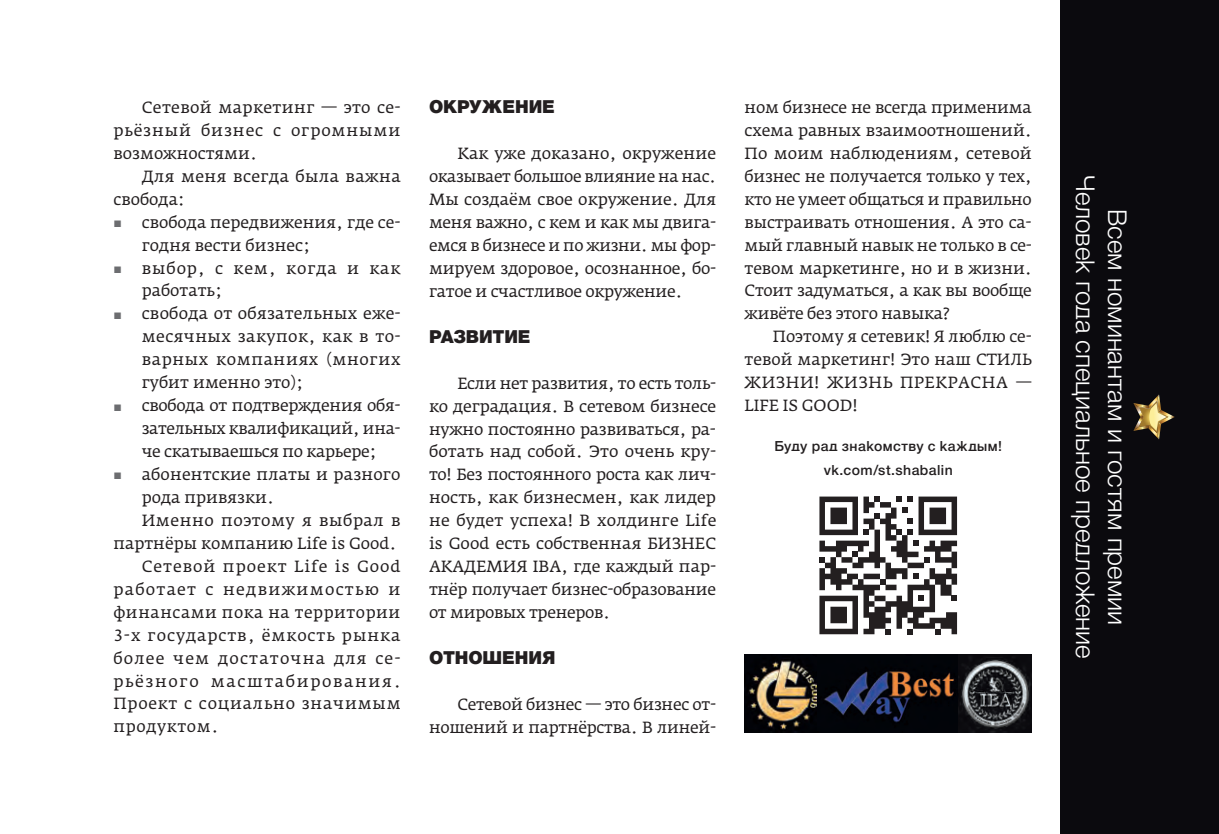
<style>
.page{position:relative;width:1219px;height:834px;background:#fff}
.page>*{position:absolute;margin:0;border:0;box-sizing:border-box;transform-origin:0 0}
.t1{font:300 26px/32px "Helvetica Neue Cyr BK";color:#fff;text-align:center}
.t2{font:900 18px "Helvetica Neue Cyr BK";letter-spacing:-.005em;color:#231f20}
.t3{font:16px/23px "Fedra Serif A Pro";color:#231f20;text-align:justify}
.t4{font:16px/23px "Fedra Serif A Pro";letter-spacing:.055em;color:#231f20}
.t5{font:16px/23px "Fedra Serif A Pro";letter-spacing:-.02em;color:#231f20;text-align:right}
.t6{font:16px/23px "Fedra Serif A Pro";letter-spacing:.02em;color:#231f20}
.t7{font:16px "Fedra Serif A Pro";letter-spacing:.035em;color:#231f20}
.t8{font:16px "Fedra Serif A Pro";letter-spacing:.07em;color:#231f20}
.t9{font:16px "Fedra Serif A Pro";letter-spacing:.1em;color:#231f20}
.t10{font:16px "Fedra Serif A Pro";letter-spacing:.045em;color:#231f20}
.t11{font:16px "Fedra Serif A Pro";letter-spacing:.06em;color:#231f20}
.t12{font:16px "Fedra Serif A Pro";letter-spacing:.075em;color:#231f20}
.t13{font:16px "Fedra Serif A Pro";letter-spacing:.03em;color:#231f20}
.t14{font:16px "Fedra Serif A Pro";letter-spacing:.04em;color:#231f20}
.t15{font:500 14px/24px "Helvetica Neue Cyr BK";letter-spacing:.03em;color:#231f20;text-align:center}
.s1{font-family:"Arial";font-size:14px;color:#6c6d70}
</style>
<div class="page">
<div style="left:1060px;top:1px;width:158px;height:832px;background:#0b0a0e"></div>
<svg style="left:1133px;top:394px;width:42px;height:45px"></svg>
<img style="left:816px;top:654px;width:143px;height:78px">
<img style="left:959px;top:654px;width:73px;height:78px">
<svg style="left:819px;top:496px;width:138px;height:138px"></svg>
<img style="left:745px;top:654px;width:71px;height:78px">
<p class="t3" style="left:113px;top:96px;width:289px;text-indent:28px">Сетевой маркетинг — это се&shy;рьёзный бизнес с огромными возможностями.</p>
<p class="t6" style="left:113px;top:165px;width:289px;text-indent:28px">Для меня всегда была важна свобода:</p>
<p class="t3" style="left:142px;top:210px;width:260px;text-indent:-28px"><span class="s1">■</span> свобода передвижения, где се&shy;годня вести бизнес;</p>
<p class="t4" style="left:142px;top:256px;width:260px;text-indent:-28px"><span class="s1">■</span> выбор, с кем, когда и как работать;</p>
<p class="t3" style="left:142px;top:302px;width:261px;text-indent:-28px"><span class="s1">■</span> свобода от обязательных еже&shy;месячных закупок, как в то&shy;варных компаниях (многих губит именно это);</p>
<p class="t3" style="left:142px;top:394px;width:260px;text-indent:-28px"><span class="s1">■</span> свобода от подтверждения обя&shy;зательных квалификаций, ина&shy;че скатываешься по карьере;</p>
<p class="t3" style="left:113px;top:463px;width:289px"><span class="s1">■</span> абонентские платы и разного</p>
<p class="t3" style="left:142px;top:486px;width:134px">рода привязки.</p>
<p class="t13" style="left:142px;top:510px;width:260px">Именно поэтому я выбрал в</p>
<p class="t3" style="left:113px;top:531px;width:285px">партнёры компанию Life is Good.</p>
<p class="t11" style="left:142px;top:556px;width:260px">Сетевой проект Life is Good</p>
<p class="t12" style="left:113px;top:579px;width:289px">работает с недвижимостью и</p>
<p class="t7" style="left:113px;top:602px;width:289px">финансами пока на территории</p>
<p class="t4" style="left:113px;top:623px;width:289px">3-х государств, ёмкость рынка</p>
<p class="t8" style="left:113px;top:647px;width:289px">более чем достаточна для се-</p>
<p class="t9" style="left:113px;top:670px;width:289px">рьёзного масштабирования.</p>
<p class="t10" style="left:113px;top:693px;width:289px">Проект с социально значимым</p>
<p class="t14" style="left:113px;top:716px;width:107px">продуктом.</p>
<p class="t2" style="left:429px;top:97px;width:127px">окружеНие</p>
<p class="t3" style="left:429px;top:142px;width:289px;text-indent:28px">Как уже доказано, окружение оказывает большое влияние на нас.<br>Мы создаём свое окружение. Для меня важно, с кем и как мы двига&shy;емся в бизнесе и по жизни. мы фор&shy;мируем здоровое, осознанное, бо&shy;гатое и счастливое окружение.</p>
<p class="t2" style="left:429px;top:326px;width:103px">развитие</p>
<p class="t3" style="left:429px;top:371px;width:289px;text-indent:28px">Если нет развития, то есть толь&shy;ко деградация. В сетевом бизнесе нужно постоянно развиваться, ра&shy;ботать над собой. Это очень кру&shy;то! Без постоянного роста как лич&shy;ность, как бизнесмен, как лидер не будет успеха! В холдинге Life is Good есть собственная БИЗНЕС АКАДЕМИЯ IBA, где каждый пар&shy;тнёр получает бизнес-образование от мировых тренеров.</p>
<p class="t2" style="left:429px;top:647px;width:128px">отНошеНия</p>
<p class="t5" style="left:429px;top:692px;width:289px">Сетевой бизнес — это бизнес от&shy;ношений и партнёрства. В линей-</p>
<p class="t3" style="left:745px;top:96px;width:289px">ном бизнесе не всегда применима схема равных взаимоотношений.<br>По моим наблюдениям, сетевой бизнес не получается только у тех, кто не умеет общаться и правильно выстраивать отношения. А это са&shy;мый главный навык не только в се&shy;тевом маркетинге, но и в жизни.<br>Стоит задуматься, а как вы вообще живёте без этого навыка?</p>
<p class="t3" style="left:745px;top:325px;width:289px;text-indent:28px">Поэтому я сетевик! Я люблю се&shy;тевой маркетинг! Это наш СТИЛЬ ЖИЗНИ! ЖИЗНЬ ПРЕКРАСНА — LIFE IS GOOD!</p>
<p class="t15" style="left:774px;top:434px;width:229px">Буду рад знакомству с каждым! vk.com/st.shabalin</p>
<h1 class="t1" style="left:1133px;top:175px;width:485px;rotate:90deg">Всем номинантам и гостям премии<br>Человек года специальное предложение</h1>
</div>
